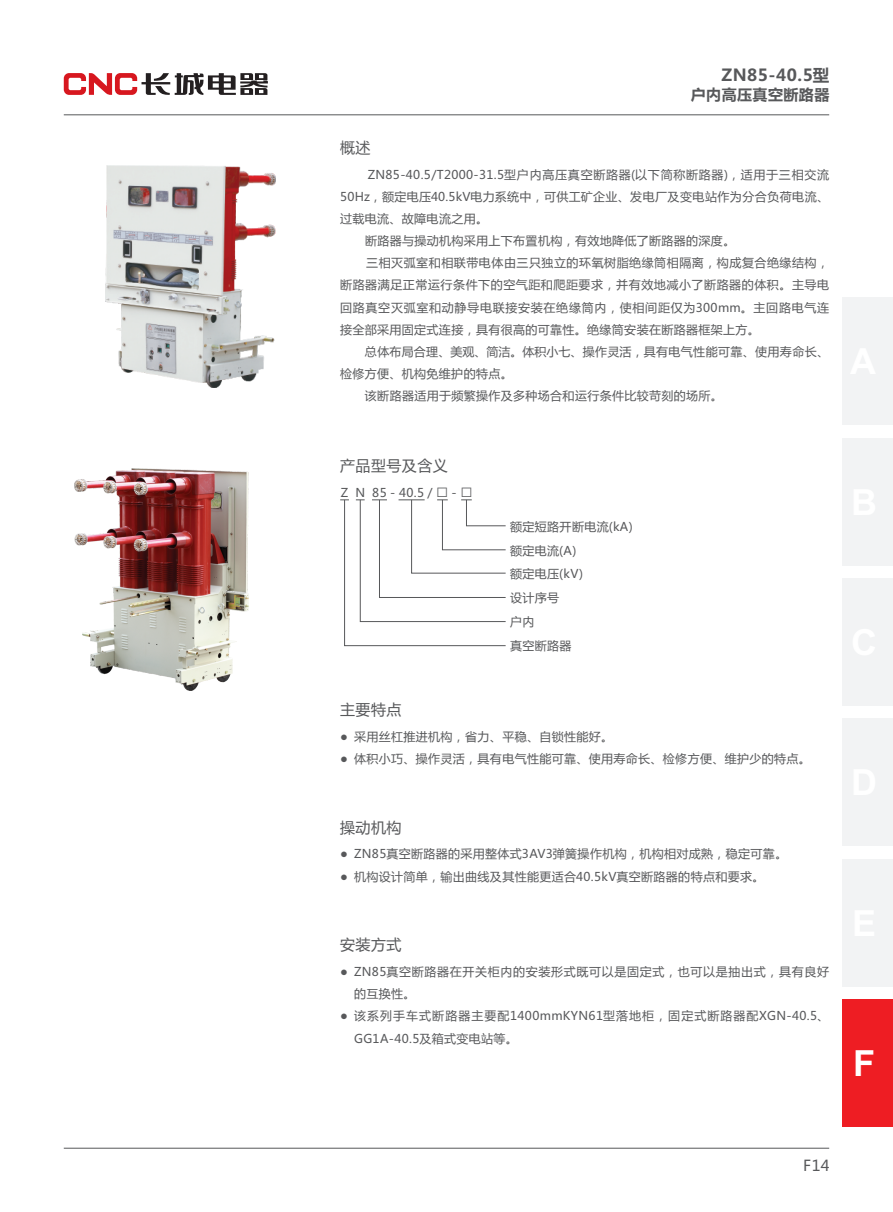
<style>
.page{position:relative;width:893px;height:1212px;background:#fff}
.page>*{position:absolute;margin:0;border:0;box-sizing:border-box;transform-origin:0 0}
.t1{font:700 36px "Arial";color:#fff}
.t2{font:700 16.5px "Microsoft Ya Hei";letter-spacing:.03em;color:#57585a}
.t3{font:15px "Microsoft Ya Hei";letter-spacing:.03em;color:#57585a}
.t4{font:700 15px "Microsoft Ya Hei";letter-spacing:.03em;color:#57585a}
.t5{font:12px/23.7px "Microsoft Ya Hei";letter-spacing:.03em;color:#57585a}
.t6{font:12px/22.2px "Microsoft Ya Hei";letter-spacing:.055em;color:#57585a}
.t7{font:12px "Microsoft Ya Hei";letter-spacing:.06em;color:#57585a}
.s1{font-size:18px}
</style>
<div class="page">
<hr style="left:64px;top:114px;width:765px;height:1px;background:#57585a">
<hr style="left:64px;top:1148px;width:765px;height:1px;background:#57585a">
<svg style="left:64px;top:73px;width:204px;height:22px"></svg>
<img style="left:75px;top:468px;width:174px;height:222px">
<img style="left:105px;top:166px;width:170px;height:222px">
<div style="left:842px;top:298px;width:51px;height:127px;background:#f2f3f4"></div>
<div style="left:842px;top:438px;width:51px;height:128px;background:#f2f3f4"></div>
<div style="left:842px;top:578px;width:51px;height:128px;background:#f2f3f4"></div>
<div style="left:842px;top:719px;width:51px;height:127px;background:#f2f3f4"></div>
<div style="left:842px;top:859px;width:51px;height:127px;background:#f2f3f4"></div>
<div style="left:842px;top:999px;width:51px;height:128px;background:#ee1d23"></div>
<svg style="left:340px;top:499px;width:166px;height:147px"></svg>
<h2 class="t2" style="left:721px;top:67px;width:109px">ZN85-40.5型</h2>
<p class="t4" style="left:691px;top:88px;width:140px">户内高压真空断路器</p>
<p class="t3" style="left:340px;top:141px;width:32px">概述</p>
<p class="t7" style="left:368px;top:169px;width:463px">ZN85-40.5/T2000-31.5型户内高压真空断路器(以下简称断路器)，适用于三相交流</p>
<p class="t5" style="left:340px;top:185px;width:490px">50Hz，额定电压40.5kV电力系统中，可供工矿企业、发电厂及变电站作为分合负荷电流、</p>
<p class="t5" style="left:340px;top:208px;width:149px">过载电流、故障电流之用。</p>
<p class="t5" style="left:365px;top:230px;width:372px">断路器与操动机构采用上下布置机构，有效地降低了断路器的深度。</p>
<p class="t5" style="left:366px;top:252px;width:464px">三相灭弧室和相联带电体由三只独立的环氧树脂绝缘筒相隔离，构成复合绝缘结构，</p>
<p class="t5" style="left:340px;top:274px;width:490px">断路器满足正常运行条件下的空气距和爬距要求，并有效地减小了断路器的体积。主导电</p>
<p class="t7" style="left:340px;top:302px;width:490px">回路真空灭弧室和动静导电联接安装在绝缘筒内，使相间距仅为300mm。主回路电气连</p>
<p class="t5" style="left:340px;top:319px;width:421px">接全部采用固定式连接，具有很高的可靠性。绝缘筒安装在断路器框架上方。</p>
<p class="t5" style="left:365px;top:341px;width:466px">总体布局合理、美观、简洁。体积小七、操作灵活，具有电气性能可靠、使用寿命长、</p>
<p class="t5" style="left:340px;top:363px;width:174px">检修方便、机构免维护的特点。</p>
<p class="t5" style="left:365px;top:385px;width:359px">该断路器适用于频繁操作及多种场合和运行条件比较苛刻的场所。</p>
<p class="t3" style="left:340px;top:459px;width:109px">产品型号及含义</p>
<p class="t5" style="left:341px;top:482px;width:133px">Z N 85 - 40.5 / <span class="s1">□</span> - <span class="s1">□</span></p>
<p class="t5" style="left:510px;top:515px;width:124px">额定短路开断电流(kA)额定电流(A)<br>额定电压(kV)<br>设计序号<br>户内<br>真空断路器</p>
<p class="t3" style="left:340px;top:703px;width:63px">主要特点</p>
<p class="t5" style="left:340px;top:726px;width:9px;line-height:22.2px">● ●</p>
<p class="t5" style="left:354px;top:726px;width:458px;line-height:22.2px">采用丝杠推进机构，省力、平稳、自锁性能好。<br>体积小巧、操作灵活，具有电气性能可靠、使用寿命长、检修方便、维护少的特点。</p>
<p class="t3" style="left:340px;top:820px;width:63px">操动机构</p>
<p class="t5" style="left:340px;top:844px;width:9px;line-height:22.2px">● ●</p>
<p class="t5" style="left:354px;top:844px;width:435px;line-height:22.2px">ZN85真空断路器的采用整体式3AV3弹簧操作机构，机构相对成熟，稳定可靠。机构设计简单，输出曲线及其性能更适合40.5kV真空断路器的特点和要求。</p>
<p class="t3" style="left:340px;top:938px;width:63px">安装方式</p>
<p class="t5" style="left:340px;top:961px;width:9px">●</p>
<p class="t5" style="left:340px;top:1005px;width:9px">●</p>
<p class="t6" style="left:354px;top:961px;width:477px">ZN85真空断路器在开关柜内的安装形式既可以是固定式，也可以是抽出式，具有良好的互换性。<br>该系列手车式断路器主要配1400mmKYN61型落地柜，固定式断路器配XGN-40.5、<br>GG1A-40.5及箱式变电站等。</p>
<h1 class="t1" style="left:853px;top:1050px;width:23px">F</h1>
<p class="t3" style="left:803px;top:1158px;width:28px">F14</p>
</div>
